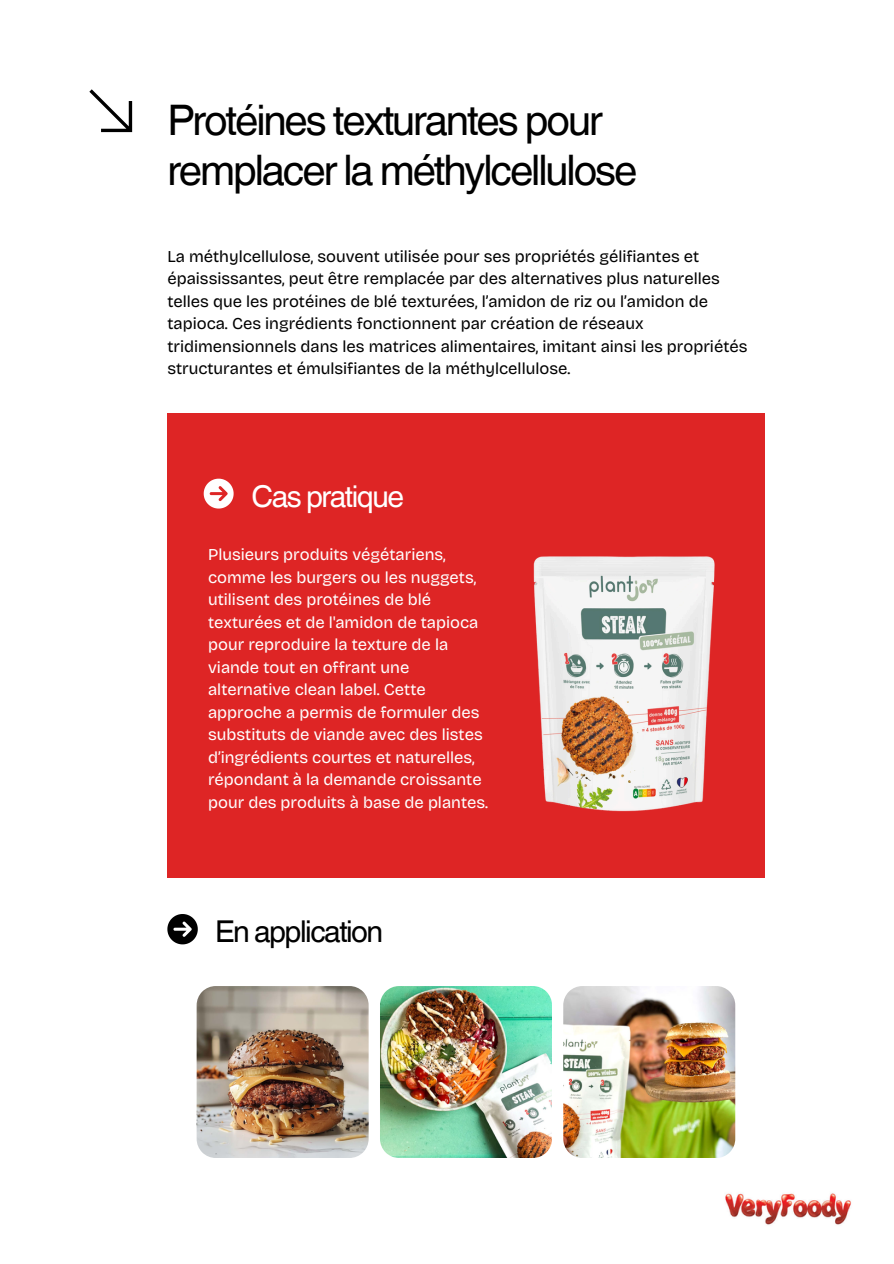
<style>
.page{position:relative;width:894px;height:1264px;background:#fff}
.page>*{position:absolute;margin:0;border:0;box-sizing:border-box;transform-origin:0 0}
.t1{font:42.15px/50.1px "Helvetica World";letter-spacing:-.05em;color:#000}
.t2{font:30.15px "Helvetica World";letter-spacing:-.05em;color:#000}
.t3{font:30.15px "Helvetica World";letter-spacing:-.05em;color:#fff}
.t4{font:16.65px/22.5px "Bricolage Grotesque";color:#000}
.t5{font:16.65px/22.5px "Bricolage Grotesque";color:#fff}
</style>
<div class="page">
<svg style="left:89px;top:89px;width:43px;height:43px"></svg>
<div style="left:167px;top:413px;width:597px;height:465px;background:#de2525"></div>
<svg style="left:204px;top:478px;width:29px;height:30px"></svg>
<img style="left:533px;top:556px;width:182px;height:256px">
<svg style="left:167px;top:914px;width:31px;height:30px"></svg>
<img style="left:196px;top:986px;width:172px;height:171px">
<img style="left:380px;top:986px;width:172px;height:171px">
<img style="left:563px;top:986px;width:172px;height:171px">
<img style="left:725px;top:1193px;width:126px;height:32px">
<h2 class="t1" style="left:167px;top:96px;width:471px">Protéines texturantes pour remplacer la méthylcellulose</h2>
<p class="t4" style="left:167px;top:245px;width:581px">La méthylcellulose, souvent utilisée pour ses propriétés gélifiantes et épaississantes, peut être remplacée par des alternatives plus naturelles telles que les protéines de blé texturées, l’amidon de riz ou l’amidon de tapioca. Ces ingrédients fonctionnent par création de réseaux tridimensionnels dans les matrices alimentaires, imitant ainsi les propriétés structurantes et émulsifiantes de la méthylcellulose.</p>
<p class="t3" style="left:251px;top:478px;width:154px">Cas pratique</p>
<p class="t5" style="left:208px;top:543px;width:281px">Plusieurs produits végétariens, comme les burgers ou les nuggets, utilisent des protéines de blé texturées et de l'amidon de tapioca pour reproduire la texture de la viande tout en offrant une alternative clean label. Cette approche a permis de formuler des substituts de viande avec des listes d’ingrédients courtes et naturelles, répondant à la demande croissante pour des produits à base de plantes.</p>
<h2 class="t2" style="left:215px;top:913px;width:169px">En application</h2>
</div>
